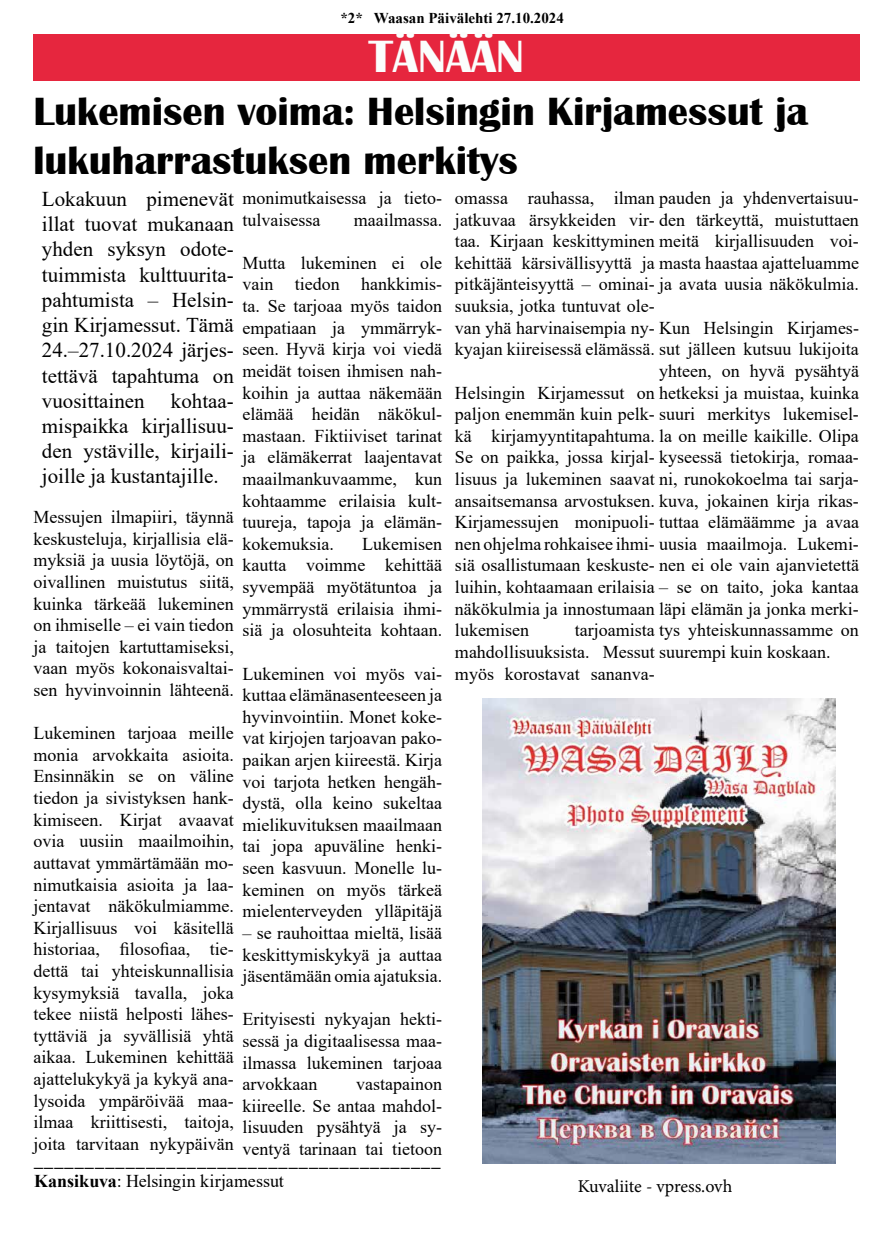
<style>
.page{position:relative;width:893px;height:1234px;background:#fff}
.page>*{position:absolute;margin:0;border:0;box-sizing:border-box;transform-origin:0 0}
.t1{font:700 46.5px "Britannic";color:#fbfdfc}
.t2{font:700 40.5px/48.6px "Britannic";color:#000}
.t3{font:21px/25.2px "Times New Roman";color:#000;text-align:justify}
.t4{font:18px/21.6px "Times New Roman";color:#000;text-align:justify}
.t5{font:700 18px/21.6px "Times New Roman";color:#000}
.t6{font:18px "Minion Pro";letter-spacing:-.005em;color:#000}
.t7{font:700 15px "Times New Roman";color:#000}
.s1{font-weight:400}
</style>
<div class="page">
<div style="left:33px;top:34px;width:826px;height:47px;background:#e6263e"></div>
<img style="left:483px;top:698px;width:352px;height:465px">
<p class="t7" style="left:340px;top:7px;width:225px">*2* Waasan Päivälehti 27.10.2024</p>
<h1 class="t1" style="left:369px;top:30px;width:157px">TÄNÄÄN</h1>
<h2 class="t2" style="left:33px;top:88px;width:776px">Lukemisen voima: Helsingin Kirjamessut ja lukuharrastuksen merkitys</h2>
<p class="t3" style="left:42px;top:186px;width:193px">Lokakuun pimenevät illat tuovat mukanaan yhden syksyn odote&shy;tuimmista kulttuurita&shy;pahtumista – Helsin&shy;gin Kirjamessut. Tämä 24.–27.10.2024 järjes&shy;tettävä tapahtuma on vuosittainen kohtaa&shy;mispaikka kirjallisuu&shy;den ystäville, kirjaili&shy;joille ja kustantajille.</p>
<p class="t4" style="left:33px;top:505px;width:202px">Messujen ilmapiiri, täynnä keskusteluja, kirjallisia elä&shy;myksiä ja uusia löytöjä, on oivallinen muistutus siitä, kuinka tärkeää lukeminen on ihmiselle – ei vain tiedon ja taitojen kartuttamiseksi, vaan myös kokonaisvaltai&shy;sen hyvinvoinnin lähteenä.</p>
<p class="t4" style="left:33px;top:721px;width:202px">Lukeminen tarjoaa meille monia arvokkaita asioita.<br>Ensinnäkin se on väline tiedon ja sivistyksen hank&shy;kimiseen. Kirjat avaavat ovia uusiin maailmoihin, auttavat ymmärtämään mo&shy;nimutkaisia asioita ja laa&shy;jentavat näkökulmiamme.<br>Kirjallisuus voi käsitellä historiaa, filosofiaa, tie&shy;dettä tai yhteiskunnallisia kysymyksiä tavalla, joka tekee niistä helposti lähes&shy;tyttäviä ja syvällisiä yhtä aikaa. Lukeminen kehittää ajattelukykyä ja kykyä ana&shy;lysoida ympäröivää maa&shy;ilmaa kriittisesti, taitoja, joita tarvitaan nykypäivän</p>
<p class="t4" style="left:242px;top:186px;width:201px">monimutkaisessa ja tieto&shy;tulvaisessa</p>
<p class="t4" style="left:455px;top:186px;width:405px;text-align:left">omassa rauhassa, ilman pauden ja yhdenvertaisuu&shy;jatkuvaa ärsykkeiden vir- den tärkeyttä, muistuttaen taa. Kirjaan keskittyminen meitä kirjallisuuden voi&shy;kehittää kärsivällisyyttä ja masta haastaa ajatteluamme pitkäjänteisyyttä – ominai- ja avata uusia näkökulmia. suuksia, jotka tuntuvat ole-<br>van yhä harvinaisempia ny- Kun Helsingin Kirjames&shy;kyajan kiireisessä elämässä. sut jälleen kutsuu lukijoita</p>
<p class="t4" style="left:455px;top:381px;width:405px">Helsingin Kirjamessut on hetkeksi ja muistaa, kuinka paljon enemmän kuin pelk- suuri merkitys lukemisel&shy;kä kirjamyyntitapahtuma. la on meille kaikille. Olipa Se on paikka, jossa kirjal- kyseessä tietokirja, romaa&shy;lisuus ja lukeminen saavat ni, runokokoelma tai sarja&shy;ansaitsemansa arvostuksen. kuva, jokainen kirja rikas-Kirjamessujen monipuoli- tuttaa elämäämme ja avaa nen ohjelma rohkaisee ihmi- uusia maailmoja. Lukemi&shy;siä osallistumaan keskuste- nen ei ole vain ajanvietettä luihin, kohtaamaan erilaisia – se on taito, joka kantaa näkökulmia ja innostumaan läpi elämän ja jonka merki&shy;lukemisen</p>
<p class="t4" style="left:354px;top:208px;width:90px">maailmassa.</p>
<p class="t4" style="left:242px;top:251px;width:201px">Mutta lukeminen ei ole vain tiedon hankkimis&shy;ta. Se tarjoaa myös taidon empatiaan ja ymmärryk&shy;seen. Hyvä kirja voi viedä meidät toisen ihmisen nah&shy;koihin ja auttaa näkemään elämää heidän näkökul&shy;mastaan. Fiktiiviset tarinat ja elämäkerrat laajentavat maailmankuvaamme, kun kohtaamme erilaisia kult&shy;tuureja, tapoja ja elämän&shy;kokemuksia.</p>
<p class="t4" style="left:659px;top:359px;width:201px">yhteen, on hyvä pysähtyä</p>
<p class="t4" style="left:242px;top:532px;width:201px;text-indent:120px">Lukemisen kautta voimme kehittää syvempää myötätuntoa ja ymmärrystä erilaisia ihmi&shy;siä ja olosuhteita kohtaan.</p>
<p class="t4" style="left:242px;top:662px;width:201px">Lukeminen voi myös vai&shy;kuttaa elämänasenteeseen ja hyvinvointiin. Monet koke&shy;vat kirjojen tarjoavan pako&shy;paikan arjen kiireestä. Kirja voi tarjota hetken hengäh&shy;dystä, olla keino sukeltaa mielikuvituksen maailmaan tai jopa apuväline henki&shy;seen kasvuun. Monelle lu&shy;keminen on myös tärkeä mielenterveyden ylläpitäjä</p>
<p class="t4" style="left:242px;top:921px;width:201px">– se rauhoittaa mieltä, lisää keskittymiskykyä ja auttaa jäsentämään omia ajatuksia.</p>
<p class="t4" style="left:242px;top:1007px;width:201px">Erityisesti nykyajan hekti&shy;sessä ja digitaalisessa maa&shy;ilmassa lukeminen tarjoaa arvokkaan</p>
<p class="t4" style="left:455px;top:618px;width:405px;text-align:left;text-indent:120px">tarjoamista tys yhteiskunnassamme on mahdollisuuksista. Messut suurempi kuin koskaan. myös korostavat sananva-</p>
<p class="t4" style="left:242px;top:1072px;width:201px;text-indent:114px">vastapainon kiireelle. Se antaa mahdol&shy;lisuuden pysähtyä ja sy&shy;ventyä tarinaan tai tietoon</p>
<p class="t5" style="left:34px;top:1147px;width:408px">________________________________________<br>Kansikuva<span class="s1">: Helsingin kirjamessut</span></p>
<p class="t6" style="left:578px;top:1173px;width:156px">Kuvaliite - vpress.ovh</p>
</div>
